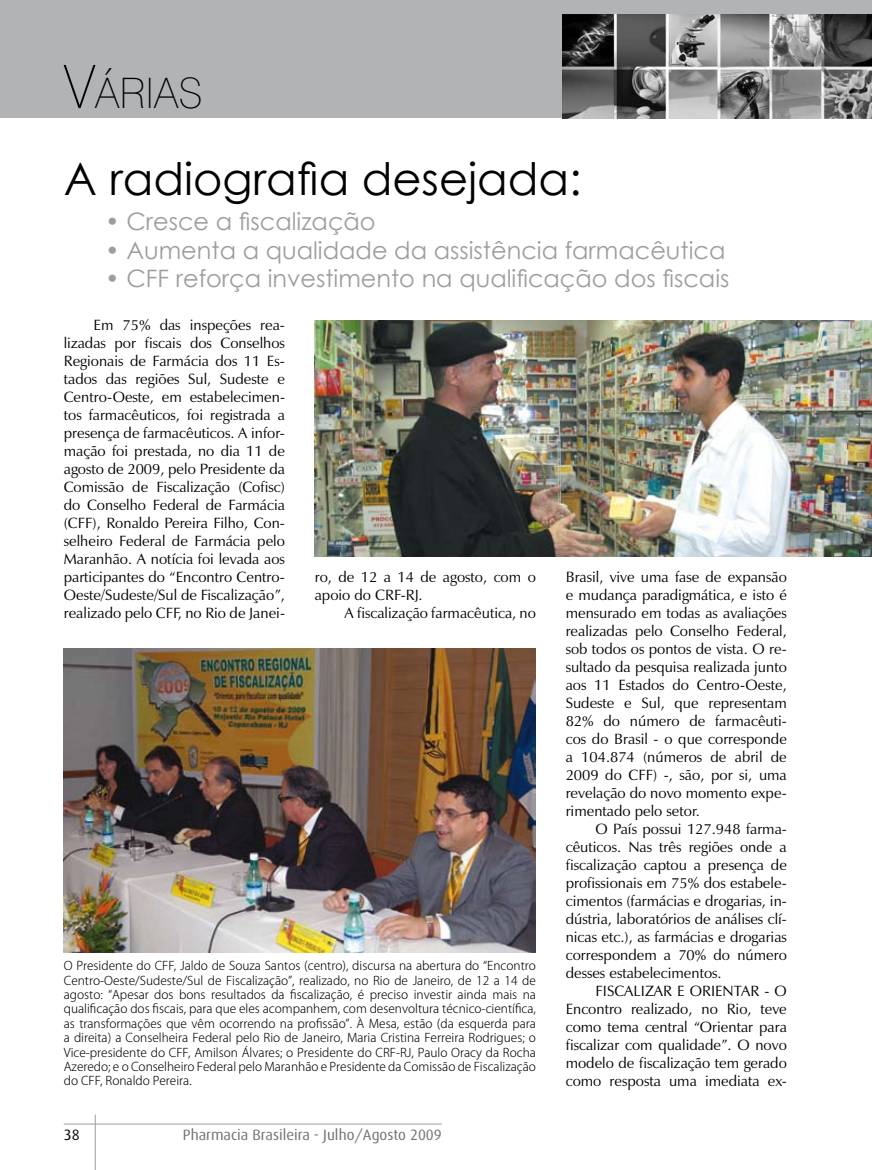
<style>
.page{position:relative;width:872px;height:1170px;background:#fff}
.page>*{position:absolute;margin:0;border:0;box-sizing:border-box;transform-origin:0 0}
.t1{font:44.85px "Century Gothic";color:#000}
.t2{font:100 42px "Swiss 721 BT";color:#000}
.t3{font:24px "Century Gothic";color:#9c9d9f}
.t4{font:15px/18px "Zapf Humanist 601 BT";color:#000;text-align:justify}
.t5{font:15px "Dax";color:#707173}
.t6{font:15px "Dax";color:#000}
.t7{font:300 12px/14.4px "Koz Go Pro";color:#000;text-align:justify}
.s1{font-size:60px}
</style>
<div class="page">
<div style="left:0;top:0;width:872px;height:118px;background:#b1b3b4"></div>
<hr style="left:95px;top:1114px;width:1px;height:55px;background:#9c9d9f">
<hr style="left:64px;top:1123px;width:378px;height:1px;background:#9c9d9f">
<img style="left:563px;top:15px;width:309px;height:103px">
<img style="left:315px;top:320px;width:557px;height:236px">
<img style="left:64px;top:649px;width:472px;height:303px">
<h2 class="t2" style="left:64px;top:68px;width:140px"><span class="s1">V</span>ÁRIAS</h2>
<h1 class="t1" style="left:64px;top:148px;width:519px">A radiografia desejada:</h1>
<h3 class="t3" style="left:105px;top:204px;width:272px">• Cresce a fiscalização</h3>
<h3 class="t3" style="left:105px;top:233px;width:621px">• Aumenta a qualidade da assistência farmacêutica</h3>
<h3 class="t3" style="left:105px;top:262px;width:626px">• CFF reforça investimento na qualificação dos fiscais</h3>
<p class="t4" style="left:64px;top:316px;width:223px;text-indent:30px">Em 75% das inspeções rea&shy;lizadas por fiscais dos Conselhos Regionais de Farmácia dos 11 Es&shy;tados das regiões Sul, Sudeste e Centro-Oeste, em estabelecimen&shy;tos farmacêuticos, foi registrada a presença de farmacêuticos. A infor&shy;mação foi prestada, no dia 11 de agosto de 2009, pelo Presidente da Comissão de Fiscalização (Cofisc) do Conselho Federal de Farmácia (CFF), Ronaldo Pereira Filho, Con&shy;selheiro Federal de Farmácia pelo Maranhão. A notícia foi levada aos participantes do “Encontro Centro-Oeste/Sudeste/Sul de Fiscalização”, realizado pelo CFF, no Rio de Janei-</p>
<p class="t4" style="left:315px;top:568px;width:223px">ro, de 12 a 14 de agosto, com o apoio do CRF-RJ.</p>
<p class="t4" style="left:344px;top:604px;width:193px">A fiscalização farmacêutica, no</p>
<p class="t4" style="left:565px;top:568px;width:223px">Brasil, vive uma fase de expansão e mudança paradigmática, e isto é mensurado em todas as avaliações realizadas pelo Conselho Federal, sob todos os pontos de vista. O re&shy;sultado da pesquisa realizada junto aos 11 Estados do Centro-Oeste, Sudeste e Sul, que representam 82% do número de farmacêuti&shy;cos do Brasil - o que corresponde a 104.874 (números de abril de 2009 do CFF) -, são, por si, uma revelação do novo momento expe&shy;rimentado pelo setor.</p>
<p class="t4" style="left:565px;top:820px;width:223px;text-indent:30px">O País possui 127.948 farma&shy;cêuticos. Nas três regiões onde a fiscalização captou a presença de profissionais em 75% dos estabele&shy;cimentos (farmácias e drogarias, in&shy;dústria, laboratórios de análises clí&shy;nicas etc.), as farmácias e drogarias correspondem a 70% do número desses estabelecimentos.</p>
<p class="t4" style="left:565px;top:982px;width:223px;text-indent:30px">FISCALIZAR E ORIENTAR - O Encontro realizado, no Rio, teve como tema central “Orientar para fiscalizar com qualidade”. O novo modelo de fiscalização tem gerado como resposta uma imediata ex-</p>
<p class="t7" style="left:64px;top:958px;width:474px">O Presidente do CFF, Jaldo de Souza Santos (centro), discursa na abertura do “Encontro Centro-Oeste/Sudeste/Sul de Fiscalização”, realizado, no Rio de Janeiro, de 12 a 14 de agosto: “Apesar dos bons resultados da fiscalização, é preciso investir ainda mais na qualificação dos fiscais, para que eles acompanhem, com desenvoltura técnico-científica, as transformações que vêm ocorrendo na profissão”. À Mesa, estão (da esquerda para a direita) a Conselheira Federal pelo Rio de Janeiro, Maria Cristina Ferreira Rodrigues; o Vice-presidente do CFF, Amilson Álvares; o Presidente do CRF-RJ, Paulo Oracy da Rocha Azeredo; e o Conselheiro Federal pelo Maranhão e Presidente da Comissão de Fiscalização do CFF, Ronaldo Pereira.</p>
<p class="t6" style="left:64px;top:1126px;width:17px">38</p>
<p class="t5" style="left:183px;top:1126px;width:260px">Pharmacia Brasileira - Julho/Agosto 2009</p>
</div>
